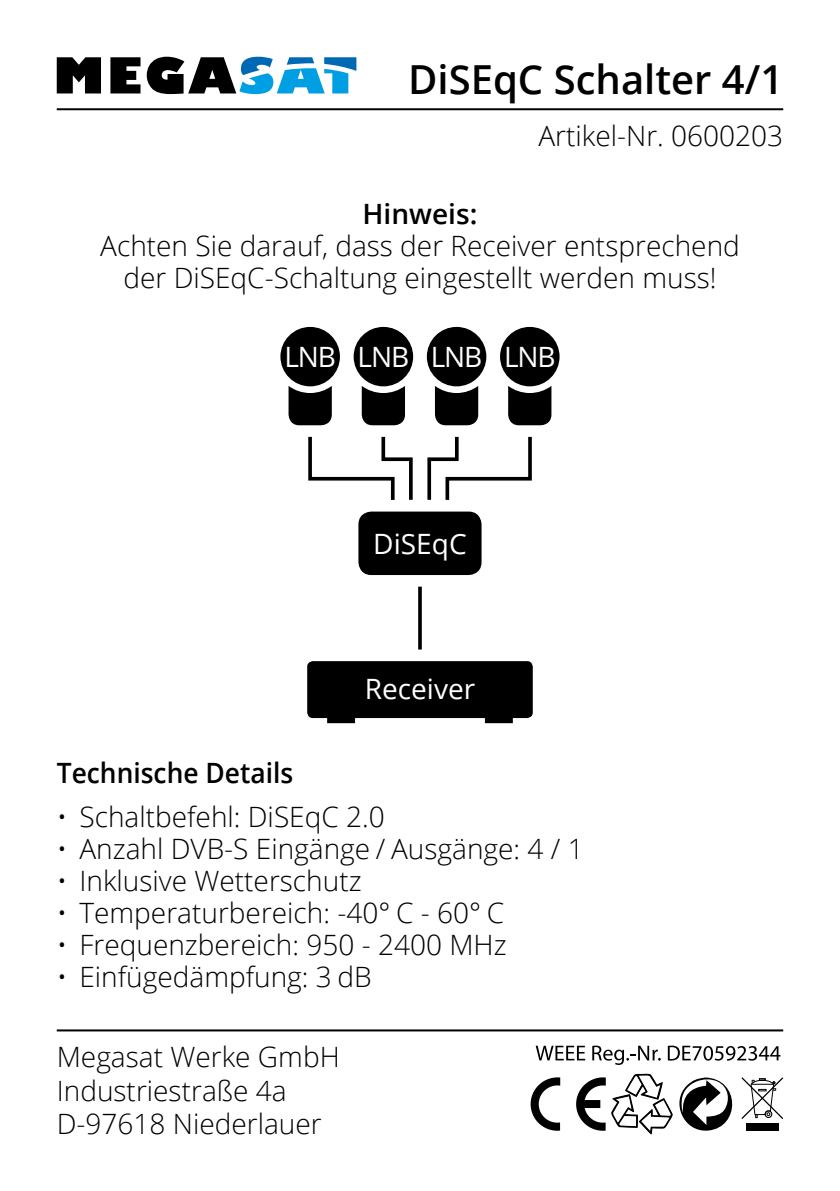
<style>
.page{position:relative;width:840px;height:1191px;background:#fff}
.page>*{position:absolute;margin:0;border:0;box-sizing:border-box;transform-origin:0 0}
.t1{font:600 40px "Open Sans";color:#000}
.t2{font:300 28px/33.6px "Open Sans";color:#000}
.t3{font:600 28px "Open Sans";color:#000;scale:.94 1}
.t4{font:28px "Open Sans";color:#fff}
.t5{font:28px "Open Sans";letter-spacing:-.04em;color:#fff}
.t6{font:600 28px "Open Sans";color:#000}
</style>
<div class="page">
<svg style="left:57px;top:57px;width:44px;height:36px;background:#252525"></svg>
<svg style="left:110px;top:57px;width:30px;height:36px"></svg>
<svg style="left:147px;top:57px;width:209px;height:37px"></svg>
<hr style="left:57px;top:108px;width:725px;height:2px;background:#000">
<hr style="left:57px;top:1029px;width:725px;height:2px;background:#000">
<svg style="left:530px;top:1045px;width:252px;height:89px"></svg>
<div style="left:358px;top:511px;width:123px;height:64px;background:#000;border-radius:13px"></div>
<svg style="left:307px;top:661px;width:225px;height:62px;background:#111"></svg>
<hr style="left:418px;top:586px;width:3px;height:63px;background:#000">
<svg style="left:361px;top:386px;width:44px;height:39px;background:#282828"></svg>
<div style="left:353px;top:327px;width:60px;height:59px;background:#000;border-radius:50%"></div>
<svg style="left:435px;top:386px;width:43px;height:39px;background:#242424"></svg>
<svg style="left:508px;top:386px;width:43px;height:39px;background:#252525"></svg>
<svg style="left:288px;top:386px;width:43px;height:39px;background:#272727"></svg>
<div style="left:426px;top:327px;width:60px;height:59px;background:#000;border-radius:50%"></div>
<div style="left:499px;top:327px;width:60px;height:59px;background:#000;border-radius:50%"></div>
<div style="left:280px;top:327px;width:60px;height:59px;background:#000;border-radius:50%"></div>
<svg style="left:308px;top:436px;width:105px;height:64px"></svg>
<svg style="left:427px;top:436px;width:105px;height:64px"></svg>
<h1 class="t1" style="left:408px;top:52px;width:376px">DiSEqC Schalter 4/1</h1>
<p class="t2" style="left:538px;top:118px;width:246px">Artikel-Nr. 0600203</p>
<p class="t6" style="left:362px;top:195px;width:116px">Hinweis:</p>
<p class="t2" style="left:100px;top:229px;width:640px;line-height:32px;text-align:center">Achten Sie darauf, dass der Receiver entsprechend der DiSEqC-Schaltung eingestellt werden muss!</p>
<p class="t5" style="left:284px;top:338px;width:272px">LNB LNB LNB LNB</p>
<p class="t4" style="left:373px;top:524px;width:95px">DiSEqC</p>
<p class="t4" style="left:364px;top:669px;width:112px">Receiver</p>
<p class="t3" style="left:57px;top:754px;width:253px">Technische Details</p>
<p class="t2" style="left:57px;top:799px;width:329px">• Schaltbefehl: DiSEqC 2.0</p>
<p class="t2" style="left:57px;top:831px;width:528px">• Anzahl DVB-S Eingänge / Ausgänge: 4 / 1</p>
<p class="t2" style="left:57px;top:863px;width:306px">• Inklusive Wetterschutz</p>
<p class="t2" style="left:57px;top:895px;width:448px">• Temperaturbereich: -40° C - 60° C</p>
<p class="t2" style="left:57px;top:927px;width:451px">• Frequenzbereich: 950 - 2400 MHz</p>
<p class="t2" style="left:57px;top:959px;width:316px">• Einfügedämpfung: 3 dB</p>
<p class="t2" style="left:57px;top:1039px;width:284px">Megasat Werke GmbH<br>Industriestraße 4a<br>D-97618 Niederlauer</p>
</div>
